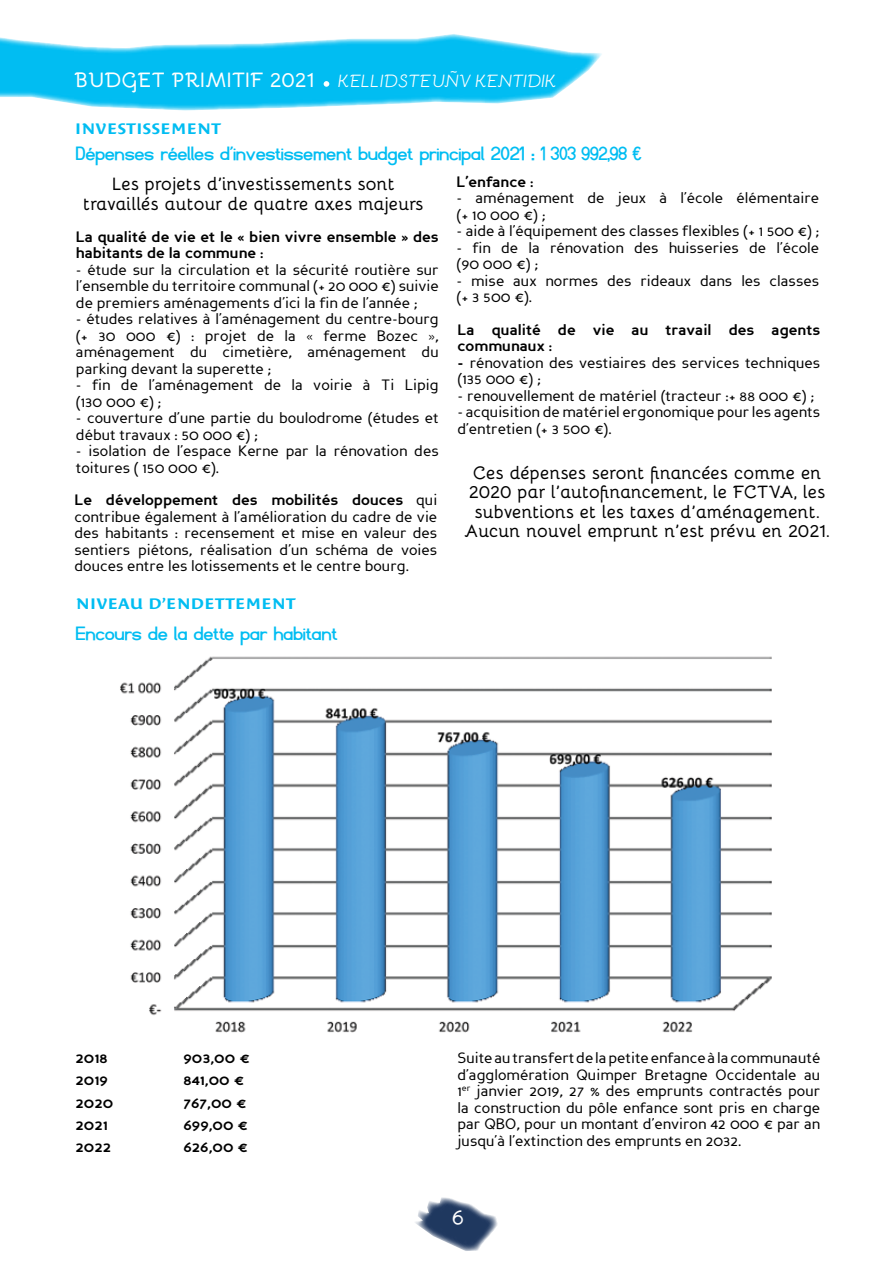
<style>
.page{position:relative;width:893px;height:1263px;background:#fff}
.page>*{position:absolute;margin:0;border:0;box-sizing:border-box;transform-origin:0 0}
.t1{font:700 54px "Bellota";color:#fff}
.t2{font:700 21px "Fibel Nord";letter-spacing:.015em;color:#00bdf2;scale:1.1 1}
.t3{font:700 21px "Bellota";letter-spacing:.01em;color:#fff}
.t4{font:700 18px/19.5px "Bellota";letter-spacing:-.01em;color:#000;text-align:center}
.t5{font:italic 18px "Bellota";color:#fff}
.t6{font:15px/16.5px "Perspective Sans";color:#000}
.t7{font:700 15px/16.5px "Perspective Sans";color:#000}
.t8{font:700 15px "Costa Ptf";letter-spacing:.015em;color:#00bdf2;scale:1.1 1}
.s1{font-weight:700}
</style>
<div class="page">
<svg style="left:0;top:34px;width:602px;height:76px;fill:#01bdf2"></svg>
<svg style="left:415px;top:1197px;width:83px;height:54px"></svg>
<img style="left:120px;top:656px;width:652px;height:377px">
<h2 class="t3" style="left:75px;top:63px;width:241px">BUDGET PRIMITIF 2021</h2>
<h1 class="t1" style="left:321px;top:25px;width:14px">.</h1>
<p class="t5" style="left:338px;top:66px;width:220px">KELLIDSTEUÑV KENTIDIK</p>
<p class="t8" style="left:75px;top:121px;width:134px">INVESTISSEMENT</p>
<h2 class="t2" style="left:76px;top:142px;width:516px">Dépenses réelles d’investissement budget principal 2021 : 1 303 992,98 €</h2>
<p class="t4" style="left:84px;top:173px;width:342px">Les projets d’investissements sont travaillés autour de quatre axes majeurs</p>
<p class="t7" style="left:76px;top:228px;width:364px">La qualité de vie et le « bien vivre ensemble » des habitants de la commune :</p>
<p class="t6" style="left:76px;top:261px;width:364px;text-align:justify">- étude sur la circulation et la sécurité routière sur l’ensemble du territoire communal (+ 20 000 €) suivie de premiers aménagements d’ici la fin de l’année ;</p>
<p class="t6" style="left:76px;top:311px;width:364px;text-align:justify">- études relatives à l’aménagement du centre-bourg (+ 30 000 €) : projet de la « ferme Bozec », aménagement du cimetière, aménagement du parking devant la superette ;</p>
<p class="t6" style="left:76px;top:377px;width:364px">- fin de l’aménagement de la voirie à Ti Lipig (130 000 €) ;</p>
<p class="t6" style="left:76px;top:410px;width:364px">- couverture d’une partie du boulodrome (études et début travaux : 50 000 €) ;</p>
<p class="t6" style="left:76px;top:443px;width:364px">- isolation de l’espace Kerne par la rénovation des toitures ( 150 000 €).</p>
<p class="t6" style="left:74px;top:492px;width:364px;text-align:justify"><span class="s1">Le développement des mobilités douces</span> qui contribue également à l’amélioration du cadre de vie des habitants : recensement et mise en valeur des sentiers piétons, réalisation d’un schéma de voies douces entre les lotissements et le centre bourg.</p>
<p class="t8" style="left:76px;top:595px;width:201px">NIVEAU D’ENDETTEMENT</p>
<h2 class="t2" style="left:76px;top:623px;width:239px">Encours de la dette par habitant</h2>
<p class="t7" style="left:456px;top:173px;width:79px">L’enfance :</p>
<p class="t6" style="left:456px;top:190px;width:364px">- aménagement de jeux à l’école élémentaire (+ 10 000 €) ;</p>
<p class="t6" style="left:456px;top:223px;width:364px">- aide à l’équipement des classes flexibles (+ 1 500 €) ;</p>
<p class="t6" style="left:456px;top:239px;width:364px">- fin de la rénovation des huisseries de l’école (90 000 €) ;</p>
<p class="t6" style="left:456px;top:272px;width:364px">- mise aux normes des rideaux dans les classes (+ 3 500 €).</p>
<p class="t7" style="left:457px;top:321px;width:364px">La qualité de vie au travail des agents communaux :</p>
<p class="t6" style="left:457px;top:354px;width:364px"><span class="s1">-</span> rénovation des vestiaires des services techniques (135 000 €) ;</p>
<p class="t6" style="left:457px;top:387px;width:358px">- renouvellement de matériel (tracteur :+ 88 000 €) ;</p>
<p class="t6" style="left:457px;top:404px;width:364px">- acquisition de matériel ergonomique pour les agents d’entretien (+ 3 500 €).</p>
<p class="t4" style="left:465px;top:462px;width:367px">Ces dépenses seront financées comme en 2020 par l’autofinancement, le FCTVA, les subventions et les taxes d’aménagement.<br>Aucun nouvel emprunt n’est prévu en 2021.</p>
<p class="t7" style="left:76px;top:1050px;width:34px">2018</p>
<p class="t7" style="left:184px;top:1050px;width:68px">903,00 ¤</p>
<p class="t7" style="left:76px;top:1072px;width:34px">2019</p>
<p class="t7" style="left:184px;top:1072px;width:62px">841,00 ¤</p>
<p class="t7" style="left:76px;top:1094px;width:39px">2020</p>
<p class="t7" style="left:184px;top:1094px;width:64px">767,00 ¤</p>
<p class="t7" style="left:76px;top:1116px;width:34px">2021</p>
<p class="t7" style="left:184px;top:1116px;width:66px">699,00 ¤</p>
<p class="t7" style="left:76px;top:1139px;width:37px">2022</p>
<p class="t7" style="left:184px;top:1139px;width:66px">626,00 ¤</p>
<p class="t6" style="left:457px;top:1050px;width:364px;text-align:justify">Suite au transfert de la petite enfance à la communauté d’agglomération Quimper Bretagne Occidentale au 1<sup>er</sup> janvier 2019, 27 % des emprunts contractés pour la construction du pôle enfance sont pris en charge par QBO, pour un montant d’environ 42 000 € par an jusqu’à l’extinction des emprunts en 2032.</p>
<h2 class="t3" style="left:452px;top:1200px;width:14px">6</h2>
</div>
